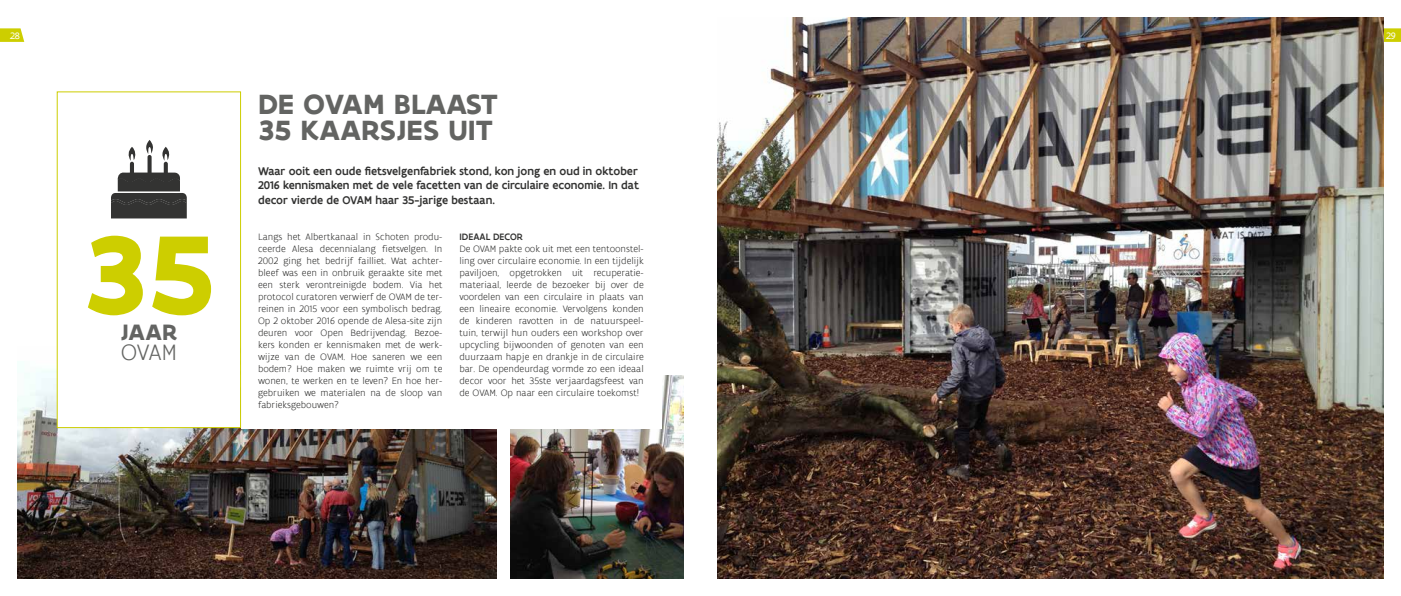
<style>
.page{position:relative;width:1401px;height:596px;background:#fff}
.page>*{position:absolute;margin:0;border:0;box-sizing:border-box;transform-origin:0 0}
.t1{font:700 120px "Flanders Art Sans";color:#cdce00}
.t2{font:700 30px/26px "Flanders Art Sans";letter-spacing:.005em;color:#636462}
.t3{font:700 24px "Flanders Art Sans";color:#636462}
.t4{font:300 24px "Flanders Art Sans";color:#636462}
.t5{font:500 12px/14.4px "Flanders Art Sans";color:#333332;text-align:justify}
.t6{font:300 10px/12px "Flanders Art Sans";color:#333332;text-align:justify}
.t7{font:500 10px "Flanders Art Sans";letter-spacing:.005em;color:#333332}
.t8{font:10px "Flanders Art Sans";color:#fff;scale:1.05 1}
</style>
<div class="page">
<img style="left:510px;top:375px;width:173px;height:203px">
<img style="left:17px;top:346px;width:479px;height:232px">
<div style="left:241px;top:221px;width:420px;height:207px;background:#fff"></div>
<svg style="left:0;top:28px;width:24px;height:14px"></svg>
<svg style="left:1383px;top:28px;width:17px;height:14px"></svg>
<div style="left:57px;top:91px;width:184px;height:337px;background:#fff;border:1px solid #cdce00"></div>
<svg style="left:111px;top:140px;width:76px;height:78px"></svg>
<img style="left:717px;top:17px;width:666px;height:561px">
<p class="t8" style="left:10px;top:30px;width:11px">28</p>
<p class="t8" style="left:1385px;top:30px;width:11px">29</p>
<h1 class="t1" style="left:82px;top:199px;width:135px">35</h1>
<h3 class="t3" style="left:120px;top:316px;width:58px">JAAR</h3>
<h3 class="t4" style="left:121px;top:337px;width:58px">OVAM</h3>
<h2 class="t2" style="left:258px;top:91px;width:241px">DE OVAM BLAAST<br>35 KAARSJES UIT</h2>
<p class="t5" style="left:258px;top:164px;width:382px">Waar ooit een oude fietsvelgenfabriek stond, kon jong en oud in oktober 2016 kennismaken met de vele facetten van de circulaire economie. In dat decor vierde de OVAM haar 35-jarige bestaan.</p>
<p class="t6" style="left:258px;top:231px;width:186px">Langs het Albertkanaal in Schoten produ&shy;ceerde Alesa decennialang fietsvelgen. In 2002 ging het bedrijf failliet. Wat achter&shy;bleef was een in onbruik geraakte site met een sterk verontreinigde bodem. Via het protocol curatoren verwierf de OVAM de ter&shy;reinen in 2015 voor een symbolisch bedrag.<br>Op 2 oktober 2016 opende de Alesa-site zijn deuren voor Open Bedrijvendag. Bezoe&shy;kers konden er kennismaken met de werk&shy;wijze van de OVAM. Hoe saneren we een bodem? Hoe maken we ruimte vrij om te wonen, te werken en te leven? En hoe her&shy;gebruiken we materialen na de sloop van fabrieksgebouwen?</p>
<p class="t7" style="left:459px;top:230px;width:65px">IDEAAL DECOR</p>
<p class="t6" style="left:459px;top:243px;width:186px">De OVAM pakte ook uit met een tentoonstel&shy;ling over circulaire economie. In een tijdelijk paviljoen, opgetrokken uit recuperatie&shy;materiaal, leerde de bezoeker bij over de voordelen van een circulaire in plaats van een lineaire economie. Vervolgens konden de kinderen ravotten in de natuurspeel&shy;tuin, terwijl hun ouders een workshop over upcycling bijwoonden of genoten van een duurzaam hapje en drankje in de circulaire bar. De opendeurdag vormde zo een ideaal decor voor het 35ste verjaardagsfeest van de OVAM. Op naar een circulaire toekomst!</p>
</div>
